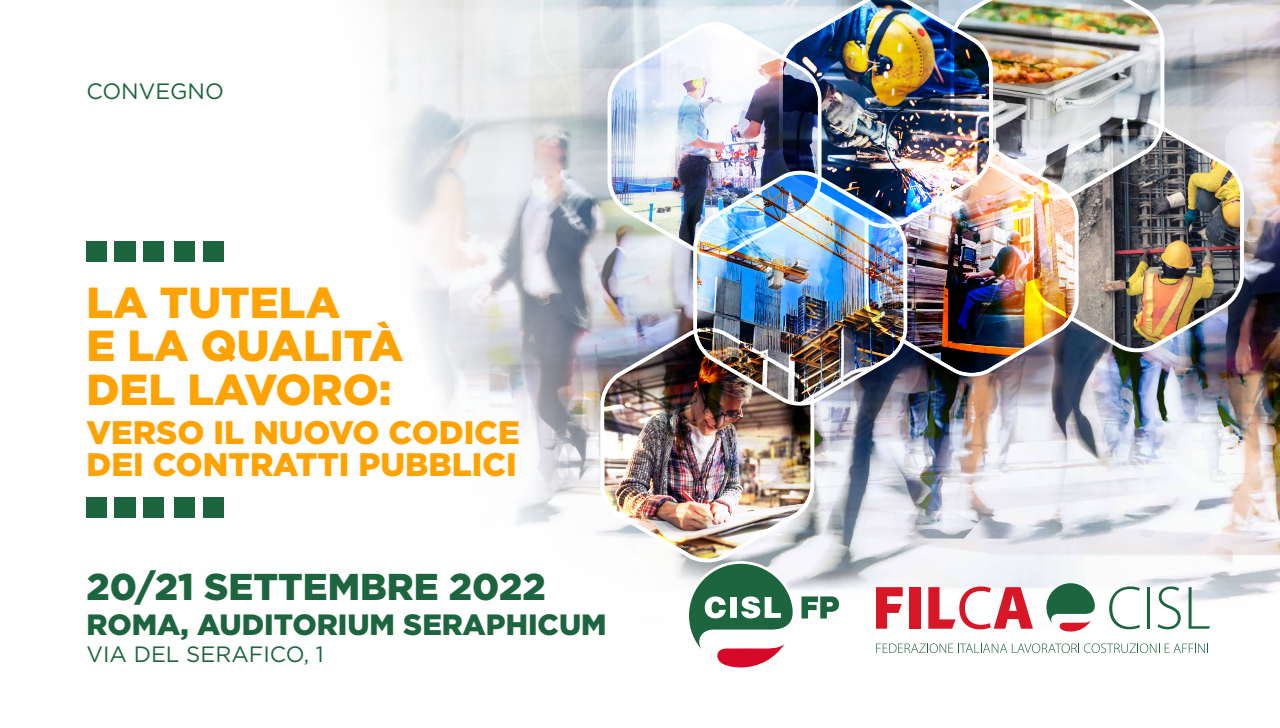
<style>
.page{position:relative;width:1280px;height:728px;background:#fff}
.page>*{position:absolute;margin:0;border:0;box-sizing:border-box;transform-origin:0 0}
.t1{font:900 43.4px/43.4px "Gotham";color:#ffa302}
.t2{font:900 37.3px "Gotham";color:#1c653e}
.t3{font:900 32.6px/32.6px "Gotham";color:#ffa302}
.t4{font:900 29.3px "Gotham";color:#1c653e}
.t5{font:22.2px "Gotham";color:#1c653e}
</style>
<div class="page">
<img style="left:114px;top:0;width:1166px;height:654px">
<img style="left:1080px;top:118px;width:166px;height:239px">
<img style="left:599px;top:328px;width:216px;height:235px">
<img style="left:994px;top:0;width:171px;height:200px">
<img style="left:908px;top:141px;width:172px;height:237px">
<img style="left:778px;top:0;width:216px;height:229px">
<img style="left:607px;top:23px;width:216px;height:235px">
<img style="left:692px;top:171px;width:216px;height:236px">
<div style="left:686px;top:561px;width:110px;height:110px;background:#fff;border-radius:50%"></div>
<svg style="left:689px;top:564px;width:105px;height:103px"></svg>
<svg style="left:802px;top:596px;width:37px;height:23px"></svg>
<div style="left:86px;top:241px;width:21px;height:21px;background:#1c653e"></div>
<div style="left:115px;top:241px;width:21px;height:21px;background:#1c653e"></div>
<div style="left:143px;top:241px;width:21px;height:21px;background:#1c653e"></div>
<div style="left:174px;top:241px;width:21px;height:21px;background:#1c653e"></div>
<div style="left:203px;top:241px;width:21px;height:21px;background:#1c653e"></div>
<div style="left:86px;top:497px;width:21px;height:21px;background:#1c653e"></div>
<div style="left:115px;top:497px;width:21px;height:21px;background:#1c653e"></div>
<div style="left:143px;top:497px;width:21px;height:21px;background:#1c653e"></div>
<div style="left:174px;top:497px;width:21px;height:21px;background:#1c653e"></div>
<div style="left:203px;top:497px;width:21px;height:21px;background:#1c653e"></div>
<svg style="left:1109px;top:587px;width:31px;height:42px"></svg>
<hr style="left:1147px;top:587px;width:3px;height:42px;background:#1c653e">
<svg style="left:1158px;top:587px;width:23px;height:42px"></svg>
<svg style="left:1189px;top:587px;width:21px;height:42px"></svg>
<svg style="left:876px;top:587px;width:27px;height:42px"></svg>
<div style="left:910px;top:587px;width:11px;height:42px;background:#d71626"></div>
<svg style="left:928px;top:587px;width:105px;height:42px"></svg>
<svg style="left:876px;top:643px;width:332px;height:10px"></svg>
<svg style="left:1046px;top:583px;width:49px;height:49px"></svg>
<p class="t5" style="left:86px;top:77px;width:139px">CONVEGNO</p>
<h1 class="t1" style="left:86px;top:280px;width:318px">LA TUTELA<br>E LA QUALITÀ<br>DEL LAVORO:</h1>
<p class="t3" style="left:86px;top:416px;width:435px">VERSO IL NUOVO CODICE<br>DEI CONTRATTI PUBBLICI</p>
<p class="t2" style="left:86px;top:561px;width:461px">20/21 SETTEMBRE 2022</p>
<p class="t4" style="left:86px;top:605px;width:522px">ROMA, AUDITORIUM SERAPHICUM</p>
<p class="t5" style="left:86px;top:640px;width:239px">VIA DEL SERAFICO, 1</p>
</div>
